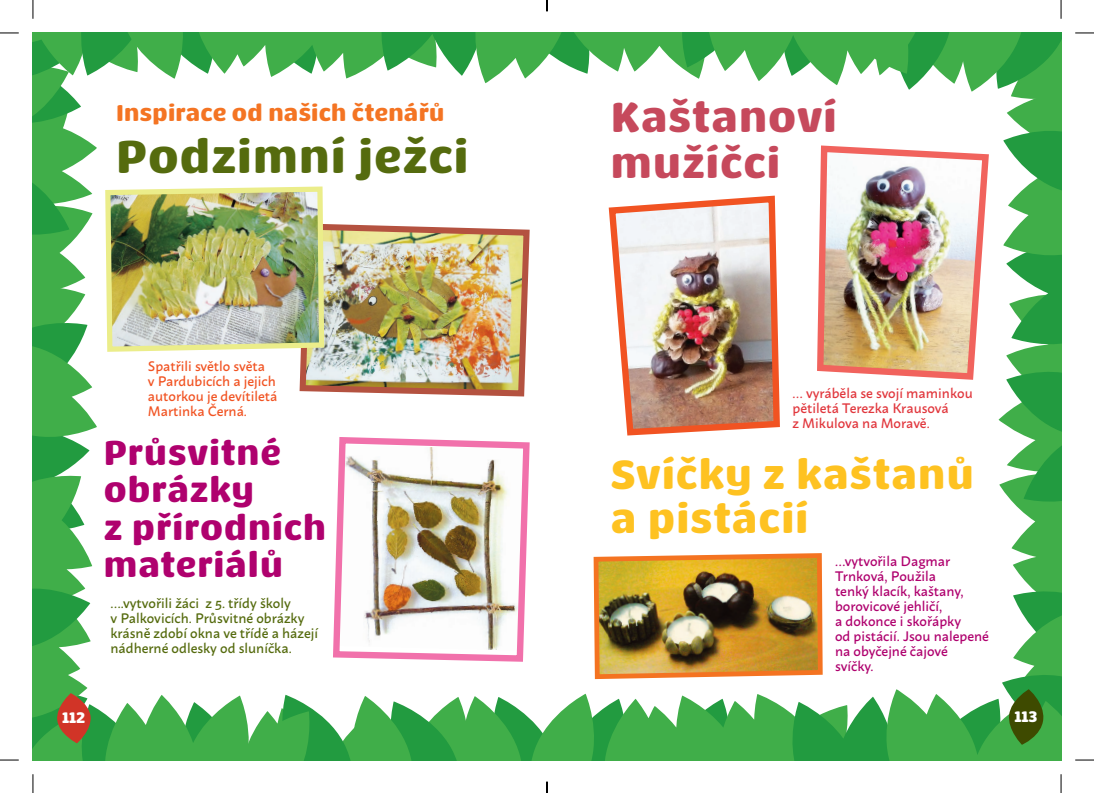
<style>
.page{position:relative;width:1094px;height:793px;background:#fff}
.page>*{position:absolute;margin:0;border:0;box-sizing:border-box;transform-origin:0 0}
.t1{font:45px "Kardia Thick";letter-spacing:.025em;color:#556b0e}
.t2{font:41.25px/46.2px "Kardia Thick";letter-spacing:.03em;color:#c6495c}
.t3{font:40px/43.8px "Kardia Thick";letter-spacing:.03em;color:#fec221}
.t4{font:33.75px/37.5px "Kardia Thick";letter-spacing:.03em;color:#af016e}
.t5{font:22.5px "Kardia Thick";letter-spacing:.015em;color:#f47423}
.t6{font:15px "Kardia Thick";color:#fff}
.t7{font:500 13.75px/15px "Macho";color:#af016e}
.t8{font:500 13.75px/15px "Macho";color:#556b0e}
.t9{font:500 13.75px/15px "Macho";color:#f15322}
.t10{font:500 13.75px/15px "Macho";color:#e1373d}
</style>
<div class="page">
<img style="left:33px;top:33px;width:1027px;height:726px">
<img style="left:103px;top:184px;width:224px;height:170px">
<svg style="left:0;top:32px;width:19px;height:2px"></svg>
<svg style="left:1075px;top:32px;width:18px;height:2px"></svg>
<svg style="left:0;top:759px;width:19px;height:1px"></svg>
<svg style="left:1075px;top:759px;width:18px;height:1px"></svg>
<svg style="left:32px;top:0;width:2px;height:19px"></svg>
<svg style="left:32px;top:774px;width:2px;height:18px"></svg>
<svg style="left:1060px;top:0;width:1px;height:19px"></svg>
<svg style="left:1060px;top:774px;width:1px;height:18px"></svg>
<p class="t5" style="left:116px;top:99px;width:330px">Inspirace od našich čtenářů</p>
<p class="t1" style="left:116px;top:131px;width:354px">Podzimní ježci</p>
<p class="t9" style="left:148px;top:357px;width:131px">Spatřili světlo světa<br>v Pardubicích a jejich autorkou je devítiletá<br>Martinka Černá.</p>
<p class="t4" style="left:104px;top:433px;width:224px">Průsvitné obrázky<br>z přírodních materiálů</p>
<p class="t8" style="left:110px;top:594px;width:209px">….vytvořili žáci z 5. třídy školy<br>v Palkovicích. Průsvitné obrázky krásně zdobí okna ve třídě a házejí nádherné odlesky od sluníčka.</p>
<p class="t2" style="left:610px;top:93px;width:227px">Kaštanoví mužíčci</p>
<p class="t10" style="left:792px;top:384px;width:182px">… vyráběla se svojí maminkou pětiletá Terezka Krausová<br>z Mikulova na Moravě.</p>
<p class="t3" style="left:610px;top:452px;width:364px">Svíčky z kaštanů a pistácií</p>
<p class="t7" style="left:835px;top:551px;width:155px">…vytvořila Dagmar<br>Trnková, Použila<br>tenký klacík, kaštany, borovicové jehličí,<br>a dokonce i skořápky<br>od pistácií. Jsou nalepené na obyčejné čajové svíčky.</p>
<p class="t6" style="left:62px;top:709px;width:25px">112</p>
<p class="t6" style="left:1014px;top:707px;width:25px">113</p>
</div>
